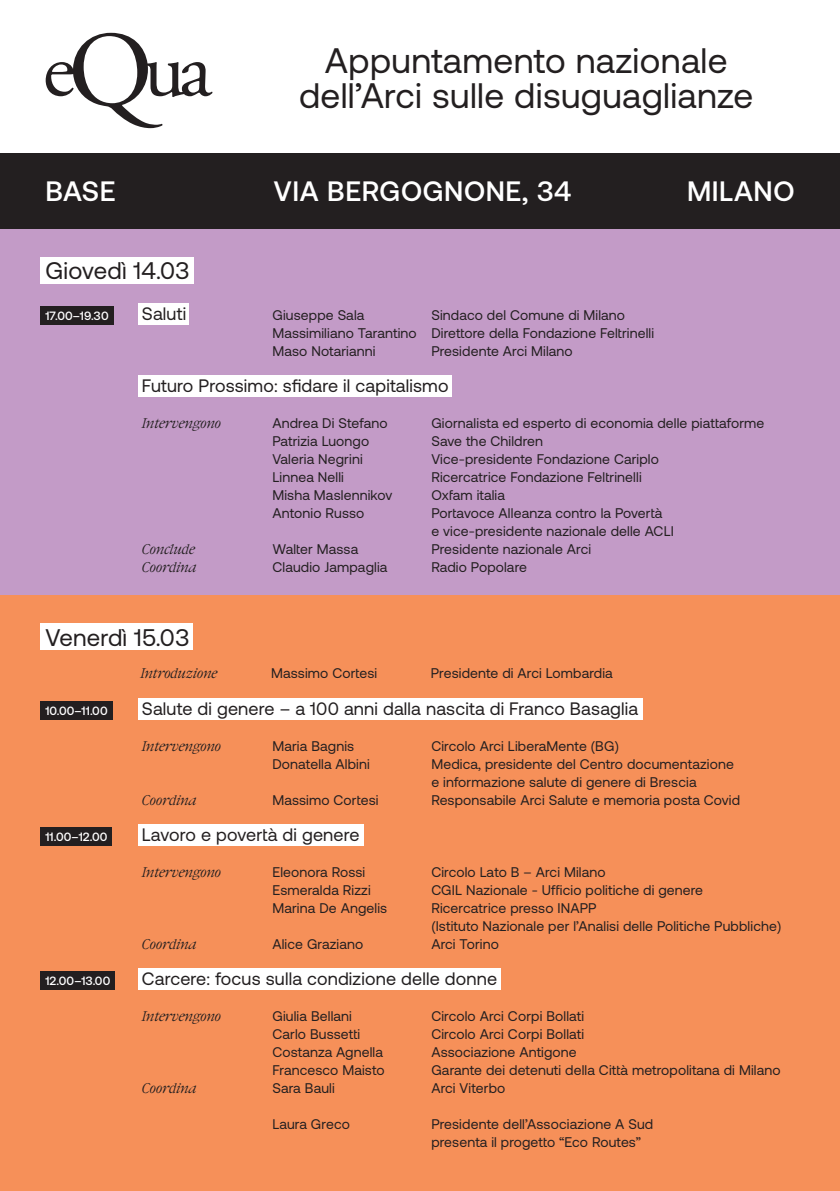
<style>
.page{position:relative;width:840px;height:1191px;background:#fff}
.page>*{position:absolute;margin:0;border:0;box-sizing:border-box;transform-origin:0 0}
.t1{font:35.4px/35.4px "Aeonik";letter-spacing:.01em;color:#231f20;text-align:center}
.t2{font:500 28px "Aeonik";letter-spacing:.02em;color:#fff}
.t3{font:24px "Aeonik";letter-spacing:.01em;color:#231f20}
.t4{font:18px "Aeonik";letter-spacing:.01em;color:#231f20}
.t5{font:14px/18px "Aeonik";letter-spacing:.01em;color:#231f20}
.t6{font:14px "TRJN Da Vinci Italic Display";letter-spacing:.01em;color:#231f20}
.t7{font:500 12px "Aeonik";letter-spacing:.01em;color:#fff}
</style>
<div class="page">
<div style="left:0;top:229px;width:839px;height:380px;background:#c39bc7"></div>
<div style="left:0;top:154px;width:839px;height:75px;background:#231f20"></div>
<div style="left:41px;top:306px;width:73px;height:18px;background:#231f20"></div>
<div style="left:0;top:595px;width:839px;height:596px;background:#f69059"></div>
<div style="left:41px;top:624px;width:152px;height:26px;background:#fff"></div>
<div style="left:41px;top:257px;width:153px;height:26px;background:#fff"></div>
<div style="left:41px;top:701px;width:72px;height:18px;background:#231f20"></div>
<div style="left:41px;top:827px;width:71px;height:19px;background:#231f20"></div>
<div style="left:41px;top:971px;width:74px;height:18px;background:#231f20"></div>
<div style="left:138px;top:698px;width:504px;height:21px;background:#fff"></div>
<div style="left:138px;top:303px;width:51px;height:21px;background:#fff"></div>
<div style="left:138px;top:375px;width:314px;height:22px;background:#fff"></div>
<div style="left:138px;top:824px;width:225px;height:22px;background:#fff"></div>
<div style="left:138px;top:968px;width:363px;height:21px;background:#fff"></div>
<svg style="left:46px;top:33px;width:166px;height:95px"></svg>
<h1 class="t1" style="left:299px;top:43px;width:455px">Appuntamento nazionale dell’Arci sulle disuguaglianze</h1>
<h2 class="t2" style="left:45px;top:176px;width:71px">BASE</h2>
<h2 class="t2" style="left:274px;top:176px;width:299px">VIA BERGOGNONE, 34</h2>
<h2 class="t2" style="left:686px;top:176px;width:109px">MILANO</h2>
<h3 class="t3" style="left:45px;top:257px;width:146px">Giovedì 14.03</h3>
<p class="t7" style="left:45px;top:309px;width:65px">17.00–19.30</p>
<p class="t4" style="left:142px;top:303px;width:46px">Saluti</p>
<p class="t5" style="left:272px;top:306px;width:93px">Giuseppe Sala</p>
<p class="t5" style="left:272px;top:306px;width:383px;text-indent:159px">Sindaco del Comune di Milano<br>Massimiliano Tarantino Direttore della Fondazione Feltrinelli<br>Maso Notarianni</p>
<p class="t5" style="left:431px;top:342px;width:143px">Presidente Arci Milano</p>
<p class="t4" style="left:142px;top:375px;width:308px">Futuro Prossimo: sfidare il capitalismo</p>
<p class="t6" style="left:142px;top:415px;width:81px">Intervengono</p>
<p class="t5" style="left:272px;top:414px;width:117px">Andrea Di Stefano</p>
<p class="t5" style="left:431px;top:414px;width:334px">Giornalista ed esperto di economia delle piattaforme</p>
<p class="t5" style="left:272px;top:432px;width:98px">Patrizia Luongo</p>
<p class="t5" style="left:431px;top:432px;width:113px">Save the Children</p>
<p class="t5" style="left:272px;top:450px;width:92px">Valeria Negrini</p>
<p class="t5" style="left:431px;top:450px;width:229px">Vice-presidente Fondazione Cariplo</p>
<p class="t5" style="left:272px;top:468px;width:73px">Linnea Nelli</p>
<p class="t5" style="left:431px;top:468px;width:212px">Ricercatrice Fondazione Feltrinelli</p>
<p class="t5" style="left:272px;top:486px;width:121px">Misha Maslennikov</p>
<p class="t5" style="left:431px;top:486px;width:75px">Oxfam italia</p>
<p class="t5" style="left:272px;top:504px;width:93px">Antonio Russo</p>
<p class="t5" style="left:431px;top:504px;width:244px">Portavoce Alleanza contro la Povertà<br>e vice-presidente nazionale delle ACLI</p>
<p class="t6" style="left:142px;top:541px;width:55px">Conclude</p>
<p class="t5" style="left:272px;top:540px;width:87px">Walter Massa</p>
<p class="t5" style="left:431px;top:540px;width:161px">Presidente nazionale Arci</p>
<p class="t6" style="left:142px;top:559px;width:56px">Coordina</p>
<p class="t5" style="left:272px;top:558px;width:116px">Claudio Jampaglia</p>
<p class="t5" style="left:431px;top:558px;width:97px">Radio Popolare</p>
<h3 class="t3" style="left:45px;top:624px;width:145px">Venerdì 15.03</h3>
<p class="t6" style="left:140px;top:665px;width:78px">Introduzione</p>
<p class="t5" style="left:271px;top:664px;width:107px">Massimo Cortesi</p>
<p class="t5" style="left:430px;top:664px;width:183px">Presidente di Arci Lombardia</p>
<p class="t7" style="left:45px;top:704px;width:64px">10.00–11.00</p>
<p class="t4" style="left:142px;top:698px;width:497px">Salute di genere – a 100 anni dalla nascita di Franco Basaglia</p>
<p class="t6" style="left:142px;top:737px;width:81px">Intervengono</p>
<p class="t5" style="left:272px;top:737px;width:83px">Maria Bagnis</p>
<p class="t5" style="left:431px;top:737px;width:189px">Circolo Arci LiberaMente (BG)</p>
<p class="t5" style="left:272px;top:755px;width:99px">Donatella Albini</p>
<p class="t5" style="left:431px;top:755px;width:304px">Medica, presidente del Centro documentazione e informazione salute di genere di Brescia</p>
<p class="t6" style="left:142px;top:791px;width:56px">Coordina</p>
<p class="t5" style="left:272px;top:791px;width:107px">Massimo Cortesi</p>
<p class="t5" style="left:431px;top:791px;width:310px">Responsabile Arci Salute e memoria posta Covid</p>
<p class="t7" style="left:45px;top:830px;width:64px">11.00–12.00</p>
<p class="t4" style="left:142px;top:824px;width:219px">Lavoro e povertà di genere</p>
<p class="t6" style="left:142px;top:863px;width:81px">Intervengono</p>
<p class="t5" style="left:272px;top:863px;width:94px">Eleonora Rossi</p>
<p class="t5" style="left:431px;top:863px;width:176px">Circolo Lato B – Arci Milano</p>
<p class="t5" style="left:272px;top:881px;width:100px">Esmeralda Rizzi</p>
<p class="t5" style="left:431px;top:881px;width:273px">CGIL Nazionale - Ufficio politiche di genere</p>
<p class="t5" style="left:272px;top:899px;width:116px">Marina De Angelis</p>
<p class="t5" style="left:431px;top:899px;width:351px">Ricercatrice presso INAPP<br>(Istituto Nazionale per l’Analisi delle Politiche Pubbliche)</p>
<p class="t6" style="left:142px;top:935px;width:56px">Coordina</p>
<p class="t5" style="left:272px;top:935px;width:92px">Alice Graziano</p>
<p class="t5" style="left:431px;top:935px;width:69px">Arci Torino</p>
<p class="t7" style="left:45px;top:974px;width:66px">12.00–13.00</p>
<p class="t4" style="left:142px;top:968px;width:356px">Carcere: focus sulla condizione delle donne</p>
<p class="t6" style="left:142px;top:1007px;width:81px">Intervengono</p>
<p class="t5" style="left:272px;top:1007px;width:81px">Giulia Bellani</p>
<p class="t5" style="left:431px;top:1007px;width:154px">Circolo Arci Corpi Bollati</p>
<p class="t5" style="left:272px;top:1025px;width:89px">Carlo Bussetti</p>
<p class="t5" style="left:431px;top:1025px;width:154px">Circolo Arci Corpi Bollati</p>
<p class="t5" style="left:272px;top:1043px;width:112px">Costanza Agnella</p>
<p class="t5" style="left:431px;top:1043px;width:147px">Associazione Antigone</p>
<p class="t5" style="left:272px;top:1061px;width:114px">Francesco Maisto</p>
<p class="t5" style="left:431px;top:1061px;width:350px">Garante dei detenuti della Città metropolitana di Milano</p>
<p class="t6" style="left:142px;top:1079px;width:56px">Coordina</p>
<p class="t5" style="left:272px;top:1079px;width:64px">Sara Bauli</p>
<p class="t5" style="left:431px;top:1079px;width:75px">Arci Viterbo</p>
<p class="t5" style="left:272px;top:1115px;width:79px">Laura Greco</p>
<p class="t5" style="left:431px;top:1115px;width:223px">Presidente dell’Associazione A Sud presenta il progetto “Eco Routes”</p>
</div>
